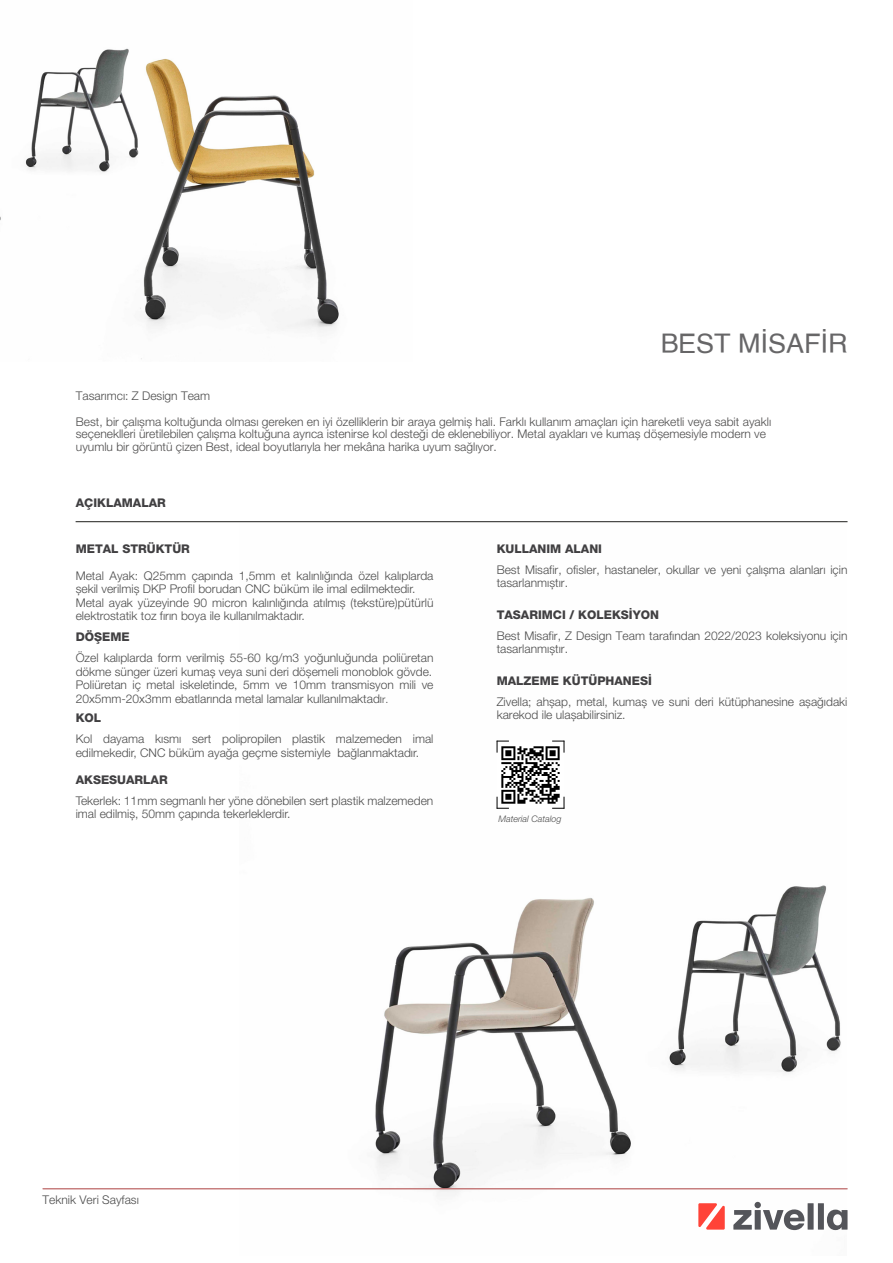
<style>
.page{position:relative;width:893px;height:1263px;background:#fff}
.page>*{position:absolute;margin:0;border:0;box-sizing:border-box;transform-origin:0 0}
.t1{font:27px "Helvetica";color:#414042}
.t2{font:300 12px/13.5px "Helvetica Neue LT Pro";color:#4c4c4c}
.t3{font:300 12px/12.8px "Helvetica Neue LT Pro";color:#4d4c4c}
.t4{font:800 12px "Helvetica Neue LT Pro";color:#414042}
.t5{font:italic 300 9px "Helvetica Neue LT Pro";color:#4c4c4c}
.s1{font-size:10.5px}
</style>
<div class="page">
<img style="left:239px;top:740px;width:607px;height:491px">
<img style="left:0;top:48px;width:339px;height:311px">
<hr style="left:43px;top:1188px;width:804px;height:1px;background:#b55050">
<hr style="left:76px;top:521px;width:771px;height:1px;background:#1d1d1b">
<img style="left:498px;top:742px;width:65px;height:65px">
<svg style="left:497px;top:797px;width:12px;height:12px"></svg>
<svg style="left:552px;top:797px;width:13px;height:12px"></svg>
<svg style="left:552px;top:741px;width:13px;height:12px"></svg>
<svg style="left:497px;top:741px;width:12px;height:12px"></svg>
<svg style="left:733px;top:1210px;width:19px;height:19px"></svg>
<div style="left:755px;top:1210px;width:6px;height:19px;background:#54555a"></div>
<div style="left:754px;top:1202px;width:7px;height:6px;background:#54555a;border-radius:50%"></div>
<svg style="left:763px;top:1209px;width:42px;height:21px"></svg>
<div style="left:808px;top:1203px;width:6px;height:26px;background:#54555a"></div>
<div style="left:818px;top:1203px;width:6px;height:26px;background:#54555a"></div>
<svg style="left:827px;top:1209px;width:20px;height:21px"></svg>
<svg style="left:698px;top:1203px;width:27px;height:26px"></svg>
<h1 class="t1" style="left:660px;top:323px;width:189px">BEST MİSAFİR</h1>
<p class="t2" style="left:76px;top:389px;width:136px">Tasarımcı: Z Design Team</p>
<p class="t3" style="left:76px;top:415px;width:697px">Best, bir çalıșma koltuğunda olması gereken en iyi özelliklerin bir araya gelmiș hali. Farklı kullanım amaçları için hareketli veya sabit ayaklı seçeneklleri üretilebilen çalıșma koltuğuna ayrıca istenirse kol desteği de eklenebiliyor. Metal ayakları ve kumaș döșemesiyle modern ve uyumlu bir görüntü çizen Best, ideal boyutlarıyla her mekâna harika uyum sağlıyor.</p>
<p class="t4" style="left:76px;top:496px;width:92px">AÇIKLAMALAR</p>
<p class="t4" style="left:76px;top:541px;width:116px">METAL STRÜKTÜR</p>
<p class="t2" style="left:76px;top:568px;width:359px">Metal Ayak: Q25mm çapında 1,5mm et kalınlığında özel kalıplarda șekil verilmiș DKP Profil borudan CNC büküm ile imal edilmektedir.<br>Metal ayak yüzeyinde 90 micron kalınlığında atılmıș (tekstüre)pütürlü elektrostatik toz fırın boya ile kullanılmaktadır.</p>
<p class="t4" style="left:76px;top:630px;width:55px">DÖŞEME</p>
<p class="t2" style="left:76px;top:651px;width:359px;text-align:justify">Özel kalıplarda form verilmiș 55-60 kg/m3 yoğunluğunda poliüretan dökme sünger üzeri kumaș veya suni deri döșemeli monoblok gövde.<br>Poliüretan iç metal iskeletinde, 5mm ve 10mm transmisyon mili ve 20x5mm-20x3mm ebatlarında metal lamalar kullanılmaktadı<span class="s1">r.</span></p>
<p class="t4" style="left:76px;top:711px;width:27px">KOL</p>
<p class="t2" style="left:76px;top:732px;width:359px">Kol dayama kısmı sert polipropilen plastik malzemeden imal edilmekedir, CNC büküm ayağa geçme sistemiyle bağlanmaktadır.</p>
<p class="t4" style="left:76px;top:772px;width:94px">AKSESUARLAR</p>
<p class="t2" style="left:76px;top:793px;width:359px">Tekerlek: 11mm segmanlı her yöne dönebilen sert plastik malzemeden imal edilmiș, 50mm çapında tekerleklerdir.</p>
<p class="t4" style="left:497px;top:541px;width:107px">KULLANIM ALANI</p>
<p class="t2" style="left:497px;top:562px;width:352px">Best Misafir, ofisler, hastaneler, okullar ve yeni çalıșma alanları için tasarlanmıștır.</p>
<p class="t4" style="left:497px;top:607px;width:164px">TASARIMCI / KOLEKSİYON</p>
<p class="t2" style="left:497px;top:628px;width:352px">Best Misafir, Z Design Team tarafından 2022/2023 koleksiyonu için tasarlanmıștır.</p>
<p class="t4" style="left:497px;top:673px;width:157px">MALZEME KÜTÜPHANESİ</p>
<p class="t2" style="left:497px;top:694px;width:352px">Zivella; ahșap, metal, kumaș ve suni deri kütüphanesine așağıdaki karekod ile ulașabilirsiniz.</p>
<p class="t5" style="left:498px;top:813px;width:65px">Material Catalog</p>
<p class="t2" style="left:43px;top:1193px;width:98px">Teknik Veri Sayfası</p>
</div>
